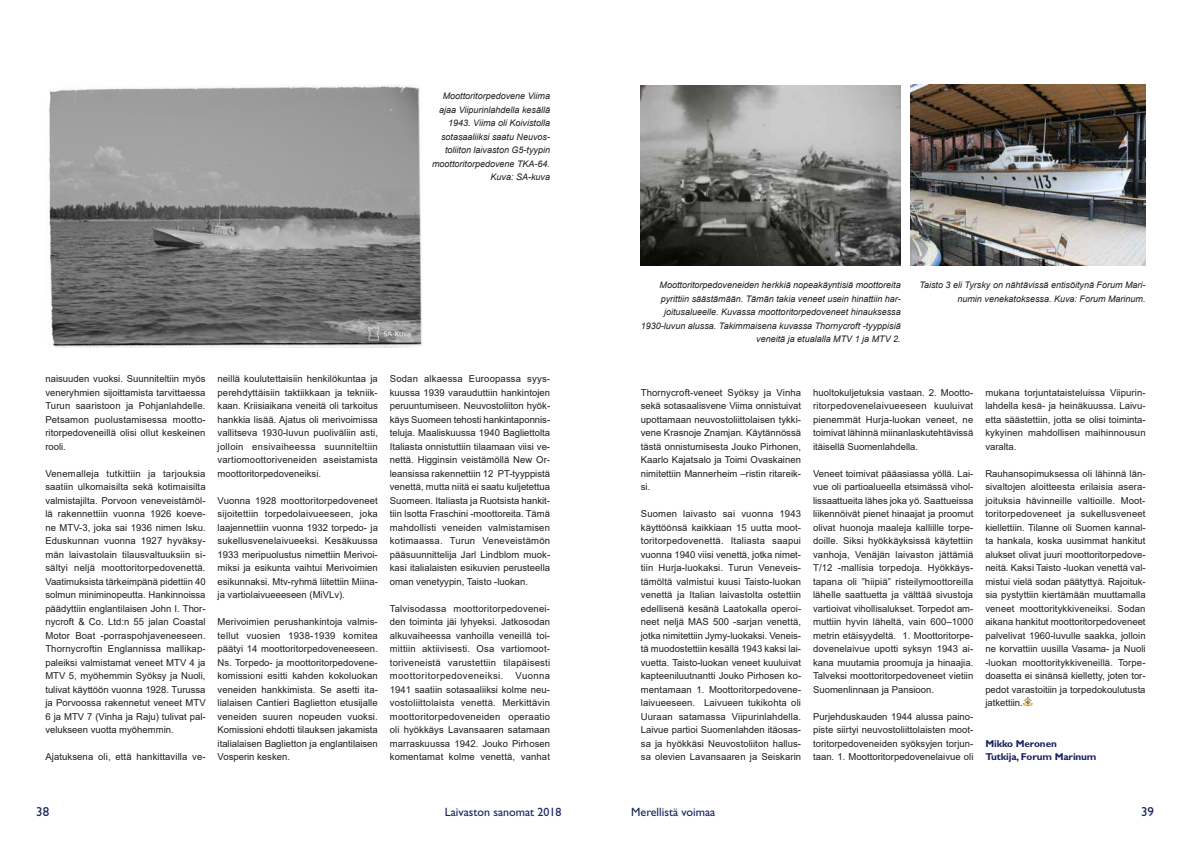
<style>
.page{position:relative;width:1191px;height:842px;background:#fff}
.page>*{position:absolute;margin:0;border:0;box-sizing:border-box;transform-origin:0 0}
.t1{font:13px "Gill Sans Std";color:#19225d}
.t2{font:12px "Gill Sans Std";color:#19225d}
.t3{font:700 10px/13.5px "Gill Sans Std";letter-spacing:-.01em;color:#19225d}
.t4{font:9.5px/13.5px "Arial";color:#1d1d1b;text-align:justify}
.t5{font:italic 9px/13.5px "Arial";color:#1d1d1b;text-align:right}
</style>
<div class="page">
<img style="left:910px;top:85px;width:235px;height:180px">
<img style="left:641px;top:85px;width:259px;height:180px">
<svg style="left:1023px;top:697px;width:9px;height:9px"></svg>
<img style="left:49px;top:85px;width:373px;height:262px">
<p class="t5" style="left:432px;top:89px;width:120px">Moottoritorpedovene Viima ajaa Viipurinlahdella kesällä<br>1943. Viima oli Koivistolla sotasaaliiksi saatu Neuvos&shy;toliiton laivaston G5-tyypin moottoritorpedovene TKA-64.<br>Kuva: SA-kuva</p>
<p class="t4" style="left:45px;top:372px;width:162px">naisuuden vuoksi. Suunniteltiin myös veneryhmien sijoittamista tarvittaessa Turun saaristoon ja Pohjanlahdelle.<br>Petsamon puolustamisessa mootto&shy;ritorpedoveneillä olisi ollut keskeinen rooli.</p>
<p class="t4" style="left:45px;top:466px;width:162px">Venemalleja tutkittiin ja tarjouksia saatiin ulkomaisilta sekä kotimaisilta valmistajilta. Porvoon veneveistämöl&shy;lä rakennettiin vuonna 1926 koeve&shy;ne MTV-3, joka sai 1936 nimen Isku.<br>Eduskunnan vuonna 1927 hyväksy&shy;män laivastolain tilausvaltuuksiin si&shy;sältyi neljä moottoritorpedovenettä.<br>Vaatimuksista tärkeimpänä pidettiin 40 solmun miniminopeutta. Hankinnoissa päädyttiin englantilaisen John I. Thor&shy;nycroft &amp; Co. Ltd:n 55 jalan Coastal Motor Boat -porraspohjaveneeseen.<br>Thornycroftin Englannissa mallikap&shy;paleiksi valmistamat veneet MTV 4 ja MTV 5, myöhemmin Syöksy ja Nuoli, tulivat käyttöön vuonna 1928. Turussa ja Porvoossa rakennetut veneet MTV 6 ja MTV 7 (Vinha ja Raju) tulivat pal&shy;velukseen vuotta myöhemmin.</p>
<p class="t4" style="left:45px;top:750px;width:162px">Ajatuksena oli, että hankittavilla ve-</p>
<p class="t4" style="left:218px;top:372px;width:162px">neillä koulutettaisiin henkilökuntaa ja perehdyttäisiin taktiikkaan ja tekniik&shy;kaan. Kriisiaikana veneitä oli tarkoitus hankkia lisää. Ajatus oli merivoimissa vallitseva 1930-luvun puoliväliin asti, jolloin ensivaiheessa suunniteltiin vartiomoottoriveneiden aseistamista moottoritorpedoveneiksi.</p>
<p class="t4" style="left:218px;top:493px;width:162px">Vuonna 1928 moottoritorpedoveneet sijoitettiin torpedolaivueeseen, joka laajennettiin vuonna 1932 torpedo- ja sukellusvenelaivueeksi. Kesäkuussa 1933 meripuolustus nimettiin Merivoi&shy;miksi ja esikunta vaihtui Merivoimien esikunnaksi. Mtv-ryhmä liitettiin Miina&shy;ja vartiolaivueeeseen (MiVLv).</p>
<p class="t4" style="left:218px;top:615px;width:162px">Merivoimien perushankintoja valmis&shy;tellut vuosien 1938-1939 komitea päätyi 14 moottoritorpedoveneeseen.<br>Ns. Torpedo- ja moottoritorpedovene&shy;komissioni esitti kahden kokoluokan veneiden hankkimista. Se asetti ita&shy;lialaisen Cantieri Baglietton etusijalle veneiden suuren nopeuden vuoksi.<br>Komissioni ehdotti tilauksen jakamista italialaisen Baglietton ja englantilaisen Vosperin kesken.</p>
<p class="t4" style="left:390px;top:372px;width:162px">Sodan alkaessa Euroopassa syys&shy;kuussa 1939 varauduttiin hankintojen peruuntumiseen. Neuvostoliiton hyök&shy;käys Suomeen tehosti hankintaponnis&shy;teluja. Maaliskuussa 1940 Bagliettolta Italiasta onnistuttiin tilaamaan viisi ve&shy;nettä. Higginsin veistämöllä New Or&shy;leansissa rakennettiin 12 PT-tyyppistä venettä, mutta niitä ei saatu kuljetettua Suomeen. Italiasta ja Ruotsista hankit&shy;tiin Isotta Fraschini -moottoreita. Tämä mahdollisti veneiden valmistamisen kotimaassa. Turun Veneveistämön pääsuunnittelija Jarl Lindblom muok&shy;kasi italialaisten esikuvien perusteella oman venetyypin, Taisto -luokan.</p>
<p class="t4" style="left:390px;top:601px;width:162px">Talvisodassa moottoritorpedovenei&shy;den toiminta jäi lyhyeksi. Jatkosodan alkuvaiheessa vanhoilla veneillä toi&shy;mittiin aktiivisesti. Osa vartiomoot&shy;toriveneistä varustettiin tilapäisesti moottoritorpedoveneiksi.</p>
<p class="t4" style="left:390px;top:669px;width:162px;text-indent:126px">Vuonna 1941 saatiin sotasaaliiksi kolme neu&shy;vostoliittolaista venettä. Merkittävin moottoritorpedoveneiden operaatio oli hyökkäys Lavansaaren satamaan marraskuussa 1942. Jouko Pirhosen komentamat kolme venettä, vanhat</p>
<p class="t5" style="left:641px;top:278px;width:261px">Moottoritorpedoveneiden herkkiä nopeakäyntisiä moottoreita pyrittiin säästämään. Tämän takia veneet usein hinattiin har&shy;joitusalueelle. Kuvassa moottoritorpedoveneet hinauksessa 1930-luvun alussa. Takimmaisena kuvassa Thornycroft -tyyppisiä veneitä ja etualalla MTV 1 ja MTV 2.</p>
<p class="t5" style="left:919px;top:278px;width:228px">Taisto 3 eli Tyrsky on nähtävissä entisöitynä Forum Mari&shy;numin venekatoksessa. Kuva: Forum Marinum.</p>
<p class="t4" style="left:641px;top:385px;width:162px">Thornycroft-veneet Syöksy ja Vinha sekä sotasaalisvene Viima onnistuivat upottamaan neuvostoliittolaisen tykki&shy;vene Krasnoje Znamjan. Käytännössä tästä onnistumisesta Jouko Pirhonen, Kaarlo Kajatsalo ja Toimi Ovaskainen nimitettiin Mannerheim –ristin ritareik&shy;si.</p>
<p class="t4" style="left:641px;top:507px;width:162px">Suomen laivasto sai vuonna 1943 käyttöönsä kaikkiaan 15 uutta moot&shy;toritorpedovenettä. Italiasta saapui vuonna 1940 viisi venettä, jotka nimet&shy;tiin Hurja-luokaksi. Turun Veneveis&shy;tämöltä valmistui kuusi Taisto-luokan venettä ja Italian laivastolta ostettiin edellisenä kesänä Laatokalla operoi&shy;neet neljä MAS 500 -sarjan venettä, jotka nimitettiin Jymy-luokaksi. Veneis&shy;tä muodostettiin kesällä 1943 kaksi lai&shy;vuetta. Taisto-luokan veneet kuuluivat kapteeniluutnantti Jouko Pirhosen ko&shy;mentamaan 1. Moottoritorpedovene&shy;laivueeseen. Laivueen tukikohta oli Uuraan satamassa Viipurinlahdella.<br>Laivue partioi Suomenlahden itäosas&shy;sa ja hyökkäsi Neuvostoliiton hallus&shy;sa olevien Lavansaaren ja Seiskarin</p>
<p class="t4" style="left:813px;top:385px;width:162px">huoltokuljetuksia vastaan. 2. Mootto&shy;ritorpedovenelaivueeseen kuuluivat pienemmät Hurja-luokan veneet, ne toimivat lähinnä miinanlaskutehtävissä itäisellä Suomenlahdella.</p>
<p class="t4" style="left:813px;top:466px;width:162px">Veneet toimivat pääasiassa yöllä. Lai&shy;vue oli partioalueella etsimässä vihol&shy;lissaattueita lähes joka yö. Saattueissa liikennöivät pienet hinaajat ja proomut olivat huonoja maaleja kalliille torpe&shy;doille. Siksi hyökkäyksissä käytettiin vanhoja, Venäjän laivaston jättämiä T/12 -mallisia torpedoja. Hyökkäys&shy;tapana oli ”hiipiä” risteilymoottoreilla lähelle saattuetta ja välttää sivustoja vartioivat vihollisalukset. Torpedot am&shy;muttiin hyvin läheltä, vain 600–1000 metrin etäisyydeltä. 1. Moottoritorpe&shy;dovenelaivue upotti syksyn 1943 ai&shy;kana muutamia proomuja ja hinaajia.<br>Talveksi moottoritorpedoveneet vietiin Suomenlinnaan ja Pansioon.</p>
<p class="t4" style="left:813px;top:709px;width:162px">Purjehduskauden 1944 alussa paino&shy;piste siirtyi neuvostoliittolaisten moot&shy;toritorpedoveneiden syöksyjen torjun&shy;taan. 1. Moottoritorpedovenelaivue oli</p>
<p class="t4" style="left:985px;top:385px;width:162px">mukana torjuntataisteluissa Viipurin&shy;lahdella kesä- ja heinäkuussa. Laivu&shy;etta säästettiin, jotta se olisi toiminta&shy;kykyinen mahdollisen maihinnousun varalta.</p>
<p class="t4" style="left:985px;top:466px;width:162px">Rauhansopimuksessa oli lähinnä län&shy;sivaltojen aloitteesta erilaisia asera&shy;joituksia hävinneille valtioille. Moot&shy;toritorpedoveneet ja sukellusveneet kiellettiin. Tilanne oli Suomen kannal&shy;ta hankala, koska uusimmat hankitut alukset olivat juuri moottoritorpedove&shy;neitä. Kaksi Taisto -luokan venettä val&shy;mistui vielä sodan päätyttyä. Rajoituk&shy;sia pystyttiin kiertämään muuttamalla veneet moottoritykkiveneiksi. Sodan aikana hankitut moottoritorpedoveneet palvelivat 1960-luvulle saakka, jolloin ne korvattiin uusilla Vasama- ja Nuoli -luokan moottoritykkiveneillä. Torpe&shy;doasetta ei sinänsä kielletty, joten tor&shy;pedot varastoitiin ja torpedokoulutusta jatkettiin.</p>
<p class="t3" style="left:985px;top:736px;width:113px">Mikko Meronen<br>Tutkija, Forum Marinum</p>
<h1 class="t1" style="left:36px;top:804px;width:14px">38</h1>
<p class="t2" style="left:445px;top:805px;width:118px">Laivaston sanomat 2018</p>
<p class="t2" style="left:631px;top:805px;width:86px">Merellistä voimaa</p>
<h1 class="t1" style="left:1141px;top:804px;width:14px">39</h1>
</div>
